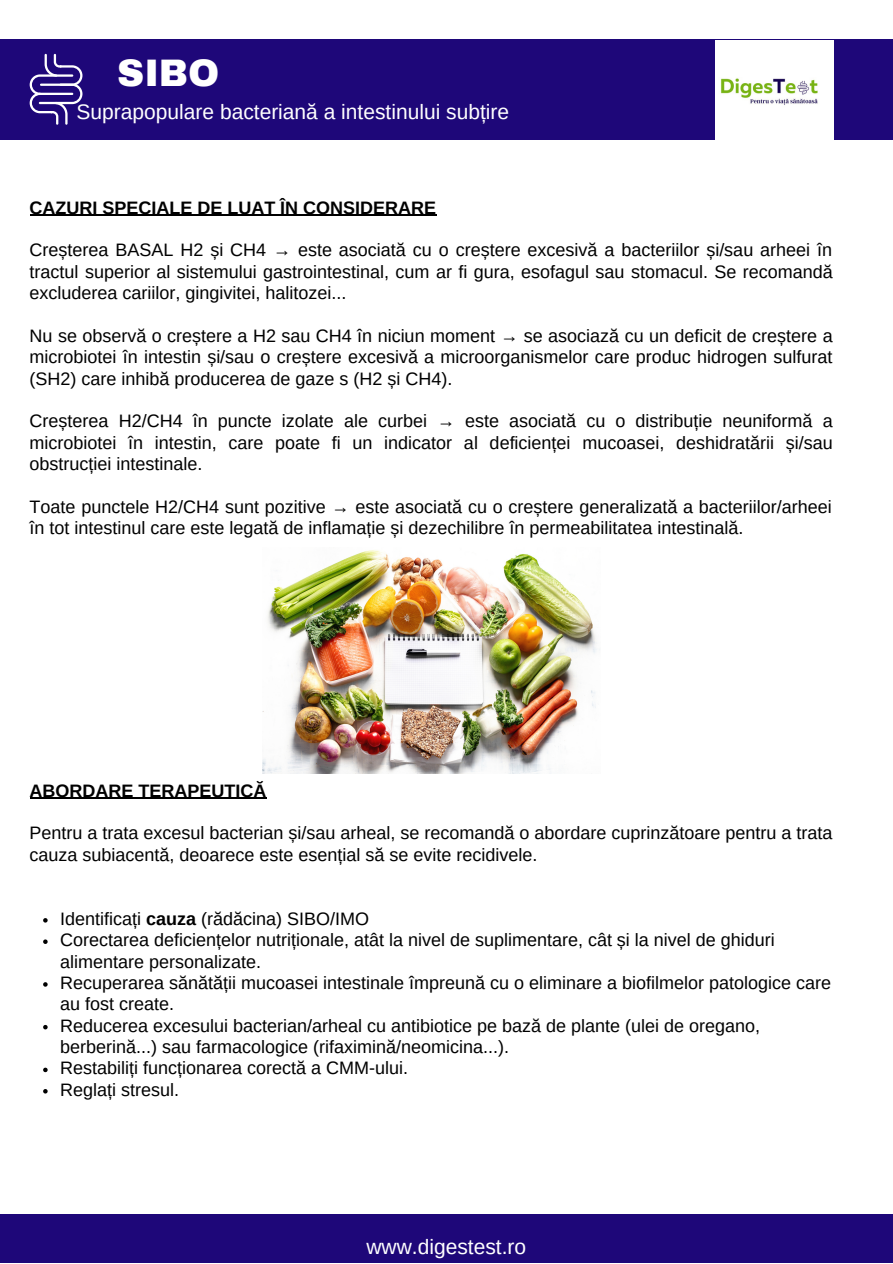
<style>
.page{position:relative;width:893px;height:1264px;background:#fff}
.page>*{position:absolute;margin:0;border:0;box-sizing:border-box;transform-origin:0 0}
.t1{font:900 37.5px "Archivo";color:#fff}
.t2{font:21px "Arimo";color:#fff}
.t3{font:18px/21.3px "Arimo";color:#000}
.t4{font:700 18px "Arimo";color:#000}
.s1{font-weight:700}
</style>
<div class="page">
<div style="left:0;top:39px;width:892px;height:100px;background:#1e0779"></div>
<div style="left:0;top:1214px;width:892px;height:48px;background:#1e0779"></div>
<svg style="left:30px;top:54px;width:52px;height:71px"></svg>
<img style="left:715px;top:41px;width:118px;height:98px">
<img style="left:262px;top:550px;width:338px;height:223px">
<hr style="left:30px;top:215px;width:406px;height:1px;background:#000">
<svg style="left:43px;top:918px;width:5px;height:4px"></svg>
<svg style="left:43px;top:939px;width:5px;height:4px"></svg>
<svg style="left:43px;top:982px;width:5px;height:4px"></svg>
<svg style="left:43px;top:1024px;width:5px;height:5px"></svg>
<svg style="left:43px;top:1067px;width:5px;height:5px"></svg>
<svg style="left:43px;top:1089px;width:5px;height:4px"></svg>
<hr style="left:30px;top:797px;width:236px;height:1px;background:#000">
<p class="t1" style="left:117px;top:53px;width:103px">SIBO</p>
<p class="t2" style="left:76px;top:100px;width:434px">Suprapopulare bacteriană a intestinului subțire</p>
<p class="t4" style="left:30px;top:197px;width:408px">CAZURI SPECIALE DE LUAT ÎN CONSIDERARE</p>
<p class="t3" style="left:30px;top:239px;width:804px;text-align:justify">Creșterea BASAL H2 și CH4 → este asociată cu o creștere excesivă a bacteriilor și/sau arheei în tractul superior al sistemului gastrointestinal, cum ar fi gura, esofagul sau stomacul. Se recomandă excluderea cariilor, gingivitei, halitozei...</p>
<p class="t3" style="left:30px;top:325px;width:804px;text-align:justify">Nu se observă o creștere a H2 sau CH4 în niciun moment → se asociază cu un deficit de creștere a microbiotei în intestin și/sau o creștere excesivă a microorganismelor care produc hidrogen sulfurat (SH2) care inhibă producerea de gaze s (H2 și CH4).</p>
<p class="t3" style="left:30px;top:410px;width:804px;text-align:justify">Creșterea H2/CH4 în puncte izolate ale curbei → este asociată cu o distribuție neuniformă a microbiotei în intestin, care poate fi un indicator al deficienței mucoasei, deshidratării și/sau obstrucției intestinale.</p>
<p class="t3" style="left:30px;top:496px;width:803px">Toate punctele H2/CH4 sunt pozitive → este asociată cu o creștere generalizată a bacteriilor/arheei în tot intestinul care este legată de inflamație și dezechilibre în permeabilitatea intestinală.</p>
<p class="t4" style="left:30px;top:780px;width:238px">ABORDARE TERAPEUTICĂ</p>
<p class="t3" style="left:30px;top:822px;width:804px">Pentru a trata excesul bacterian și/sau arheal, se recomandă o abordare cuprinzătoare pentru a trata cauza subiacentă, deoarece este esențial să se evite recidivele.</p>
<p class="t3" style="left:60px;top:907px;width:310px">Identificați <span class="s1">cauza</span> (rădăcina) SIBO/IMO</p>
<p class="t3" style="left:60px;top:929px;width:716px">Corectarea deficiențelor nutriționale, atât la nivel de suplimentare, cât și la nivel de ghiduri alimentare personalizate.</p>
<p class="t3" style="left:60px;top:972px;width:772px">Recuperarea sănătății mucoasei intestinale împreună cu o eliminare a biofilmelor patologice care au fost create.</p>
<p class="t3" style="left:60px;top:1014px;width:701px">Reducerea excesului bacterian/arheal cu antibiotice pe bază de plante (ulei de oregano, berberină...) sau farmacologice (rifaximină/neomicina...).</p>
<p class="t3" style="left:60px;top:1057px;width:349px">Restabiliți funcționarea corectă a CMM-ului.</p>
<p class="t3" style="left:60px;top:1078px;width:120px">Reglați stresul.</p>
<p class="t2" style="left:366px;top:1234px;width:161px">www.digestest.ro</p>
</div>
